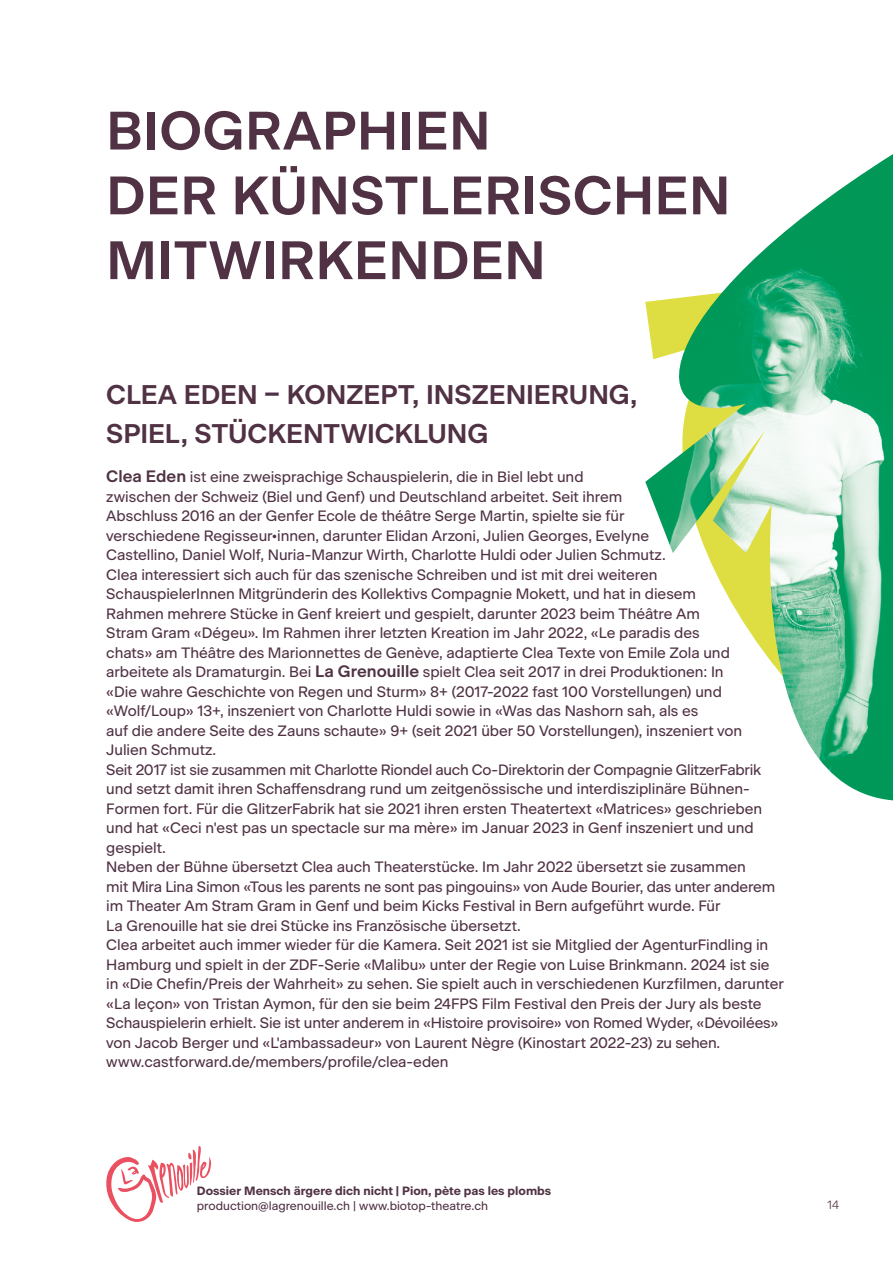
<style>
.page{position:relative;width:893px;height:1263px;background:#fff}
.page>*{position:absolute;margin:0;border:0;box-sizing:border-box;transform-origin:0 0}
.t1{font:600 54px/64.8px "Beausite Classic";letter-spacing:.01em;color:#503244}
.t2{font:600 27px/39px "Beausite Classic";letter-spacing:-.005em;color:#503244}
.t3{font:15px/19.5px "Beausite Classic";letter-spacing:-.005em;color:#503244}
.t4{font:700 12px "Beausite Classic";color:#503244}
.t5{font:12px "Beausite Classic";color:#503244}
.t6{font:300 12px "Beausite Classic";color:#503244}
.s1{font-weight:600;font-size:16.5px}
</style>
<div class="page">
<svg style="left:106px;top:1146px;width:105px;height:76px"></svg>
<img style="left:645px;top:154px;width:248px;height:646px">
<h1 class="t1" style="left:106px;top:94px;width:626px">BIOGRAPHIEN<br>DER KÜNSTLERISCHEN<br>MITWIRKENDEN</h1>
<h2 class="t2" style="left:106px;top:373px;width:533px">CLEA EDEN – KONZEPT, INSZENIERUNG,<br>SPIEL, STÜCKENTWICKLUNG</h2>
<p class="t3" style="left:106px;top:466px;width:679px"><span class="s1">Clea Eden</span> ist eine zweisprachige Schauspielerin, die in Biel lebt und<br>zwischen der Schweiz (Biel und Genf) und Deutschland arbeitet. Seit ihrem<br>Abschluss 2016 an der Genfer Ecole de théâtre Serge Martin, spielte sie für<br>verschiedene Regisseur•innen, darunter Elidan Arzoni, Julien Georges, Evelyne<br>Castellino, Daniel Wolf, Nuria-Manzur Wirth, Charlotte Huldi oder Julien Schmutz.<br>Clea interessiert sich auch für das szenische Schreiben und ist mit drei weiteren SchauspielerInnen Mitgründerin des Kollektivs Compagnie Mokett, und hat in diesem<br>Rahmen mehrere Stücke in Genf kreiert und gespielt, darunter 2023 beim Théâtre Am<br>Stram Gram «Dégeu». Im Rahmen ihrer letzten Kreation im Jahr 2022, «Le paradis des<br>chats» am Théâtre des Marionnettes de Genève, adaptierte Clea Texte von Emile Zola und arbeitete als Dramaturgin. Bei <span class="s1">La Grenouille</span> spielt Clea seit 2017 in drei Produktionen: In<br>«Die wahre Geschichte von Regen und Sturm» 8+ (2017-2022 fast 100 Vorstellungen) und «Wolf/Loup» 13+, inszeniert von Charlotte Huldi sowie in «Was das Nashorn sah, als es<br>auf die andere Seite des Zauns schaute» 9+ (seit 2021 über 50 Vorstellungen), inszeniert von Julien Schmutz.<br>Seit 2017 ist sie zusammen mit Charlotte Riondel auch Co-Direktorin der Compagnie GlitzerFabrik und setzt damit ihren Schaffensdrang rund um zeitgenössische und interdisziplinäre Bühnen-Formen fort. Für die GlitzerFabrik hat sie 2021 ihren ersten Theatertext «Matrices» geschrieben und hat «Ceci n'est pas un spectacle sur ma mère» im Januar 2023 in Genf inszeniert und und gespielt.<br>Neben der Bühne übersetzt Clea auch Theaterstücke. Im Jahr 2022 übersetzt sie zusammen<br>mit Mira Lina Simon «Tous les parents ne sont pas pingouins» von Aude Bourier, das unter anderem im Theater Am Stram Gram in Genf und beim Kicks Festival in Bern aufgeführt wurde. Für<br>La Grenouille hat sie drei Stücke ins Französische übersetzt.<br>Clea arbeitet auch immer wieder für die Kamera. Seit 2021 ist sie Mitglied der AgenturFindling in Hamburg und spielt in der ZDF-Serie «Malibu» unter der Regie von Luise Brinkmann. 2024 ist sie in «Die Chefin/Preis der Wahrheit» zu sehen. Sie spielt auch in verschiedenen Kurzfilmen, darunter «La leçon» von Tristan Aymon, für den sie beim 24FPS Film Festival den Preis der Jury als beste Schauspielerin erhielt. Sie ist unter anderem in «Histoire provisoire» von Romed Wyder, «Dévoilées» von Jacob Berger und «L'ambassadeur» von Laurent Nègre (Kinostart 2022-23) zu sehen. www.castforward.de/members/profile/clea-eden</p>
<p class="t4" style="left:197px;top:1182px;width:356px">Dossier Mensch ärgere dich nicht | Pion, pète pas les plombs</p>
<p class="t5" style="left:197px;top:1196px;width:293px">production@lagrenouille.ch | www.biotop-theatre.ch</p>
<p class="t6" style="left:827px;top:1196px;width:13px">14</p>
</div>
